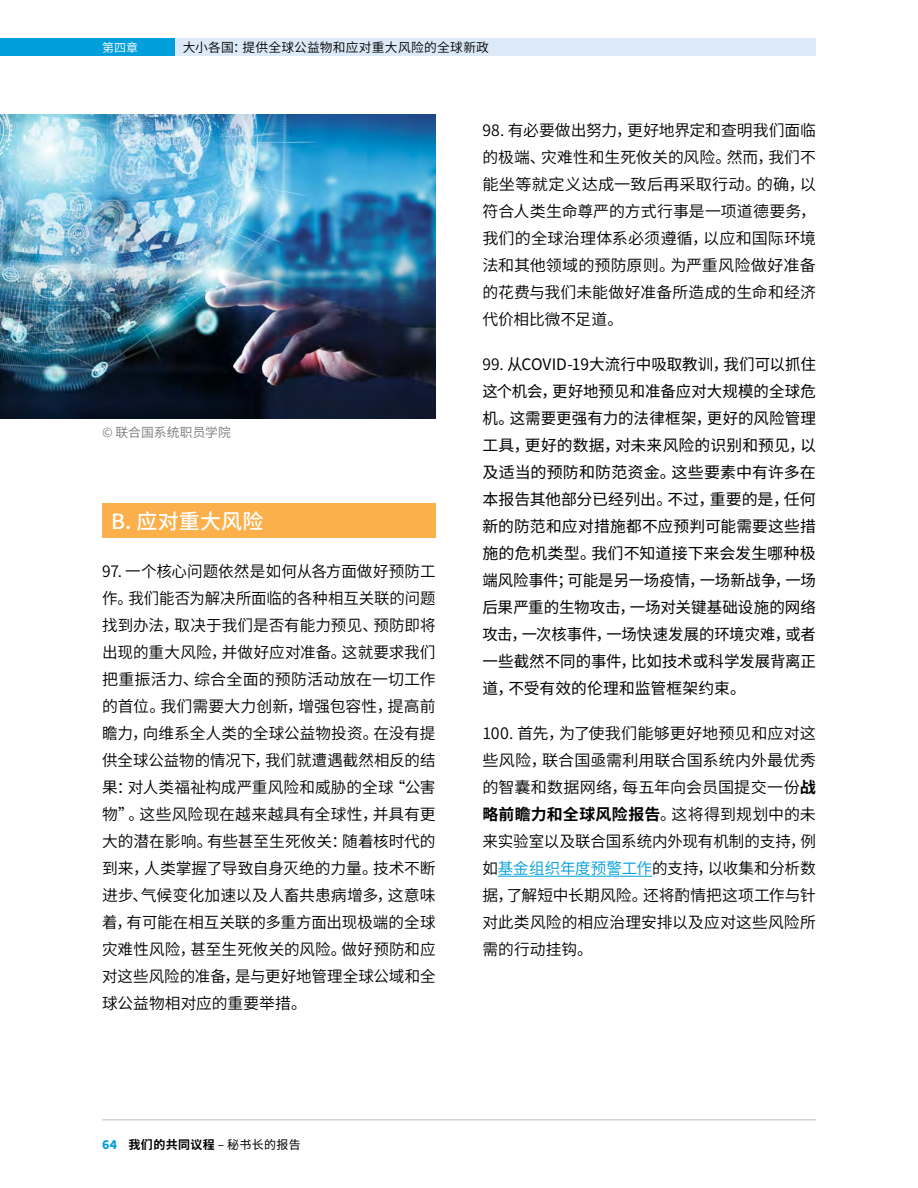
<style>
.page{position:relative;width:918px;height:1188px;background:#fff}
.page>*{position:absolute;margin:0;border:0;box-sizing:border-box;transform-origin:0 0}
.t1{font:500 21px "Source Han Sans SC";letter-spacing:.01em;color:#fff}
.t2{font:15.75px/27px "Source Han Sans SC";letter-spacing:.005em;color:#000;text-align:justify}
.t3{font:15.75px/27px "Source Han Sans SC";color:#000;text-align:justify}
.t4{font:12.75px "Source Han Sans SC";letter-spacing:.02em;color:#000}
.t5{font:12.75px "Source Han Sans SC";letter-spacing:.01em;color:#808285}
.t6{font:700 12px "Source Han Sans SC";letter-spacing:.035em;color:#000}
.t7{font:12px "Source Han Sans SC";color:#fff}
.s1{font-style:inherit}
.s2{font-weight:700}
.s3{color:#009edb}
.s4{font-weight:800;color:#009edb}
.s5{font-weight:400}
</style>
<div class="page">
<div style="left:174px;top:38px;width:642px;height:17px;background:#dceaf8"></div>
<div style="left:0;top:38px;width:174px;height:17px;background:#009edb"></div>
<hr style="left:102px;top:1119px;width:714px;height:1px;background:#d1d3d4">
<div style="left:102px;top:503px;width:334px;height:35px;background:#fbb04b"></div>
<hr style="left:498px;top:876px;width:154px;height:1px;background:#009edb">
<img style="left:0;top:115px;width:436px;height:304px">
<p class="t7" style="left:102px;top:40px;width:38px">第四章</p>
<p class="t4" style="left:183px;top:40px;width:308px">大小各国：提供全球公益物和应对重大风险的全球新政</p>
<p class="t5" style="left:102px;top:425px;width:130px">© 联合国系统职员学院</p>
<h1 class="t1" style="left:111px;top:509px;width:154px">B. 应对重大风险</h1>
<p class="t2" style="left:102px;top:558px;width:335px">97. 一个核心问题依然是如何从各方面做好预防工作。我们能否为解决所面临的各种相互关联的问题找到办法，取决于我们是否有能力预见、预防即将出现的重大风险，并做好应对准备。这就要求我们把重振活力、综合全面的预防活动放在一切工作的首位。我们需要大力创新，增强包容性，提高前瞻力，向维系全人类的全球公益物投资。在没有提供全球公益物的情况下，我们就遭遇截然相反的结果：对人类福祉构成严重风险和威胁的全球“公害物”。这些风险现在越来越具有全球性，并具有更大的潜在影响。有些甚至生死攸关：随着核时代的到来，人类掌握了导致自身灭绝的力量。技术不断进步、气候变化加速以及人畜共患病增多，这意味着，有可能在相互关联的多重方面出现极端的全球灾难性风险，甚至生死攸关的风险。做好预防和应对这些风险的准备，是与更好地管理全球公域和全球公益物相对应的重要举措。</p>
<p class="t2" style="left:482px;top:117px;width:335px">98. 有必要做出努力，更好地界定和查明我们面临的极端、灾难性和生死攸关的风险。然而，我们不能坐等就定义达成一致后再采取行动。的确，以符合人类生命尊严的方式行事是一项道德要务，我们的全球治理体系必须遵循，以应和国际环境法和其他领域的预防原则。为严重风险做好准备的花费与我们未能做好准备所造成的生命和经济代价相比微不足道。</p>
<p class="t3" style="left:482px;top:351px;width:335px"><span class="s1">99.</span> 从COVID-19大流行中吸取教训，我们可以抓住这个机会，更好地预见和准备应对大规模的全球危机。这需要更强有力的法律框架，更好的风险管理工具，更好的数据，对未来风险的识别和预见，以及适当的预防和防范资金。这些要素中有许多在本报告其他部分已经列出。不过，重要的是，任何新的防范和应对措施都不应预判可能需要这些措施的危机类型。我们不知道接下来会发生哪种极端风险事件；可能是另一场疫情，一场新战争，一场后果严重的生物攻击，一场对关键基础设施的网络攻击，一次核事件，一场快速发展的环境灾难，或者一些截然不同的事件，比如技术或科学发展背离正道，不受有效的伦理和监管框架约束。</p>
<p class="t2" style="left:482px;top:720px;width:335px">100. 首先，为了使我们能够更好地预见和应对这些风险，联合国亟需利用联合国系统内外最优秀的智囊和数据网络，每五年向会员国提交一份<span class="s2">战略前瞻力和全球风险报告</span>。这将得到规划中的未来实验室以及联合国系统内外现有机制的支持，例如<span class="s3">基金组织年度预警工作</span>的支持，以收集和分析数据，了解短中长期风险。还将酌情把这项工作与针对此类风险的相应治理安排以及应对这些风险所需的行动挂钩。</p>
<p class="t6" style="left:102px;top:1138px;width:200px"><span class="s4">64</span> 我们的共同议程 <span class="s5">– 秘书长的报告</span></p>
</div>
